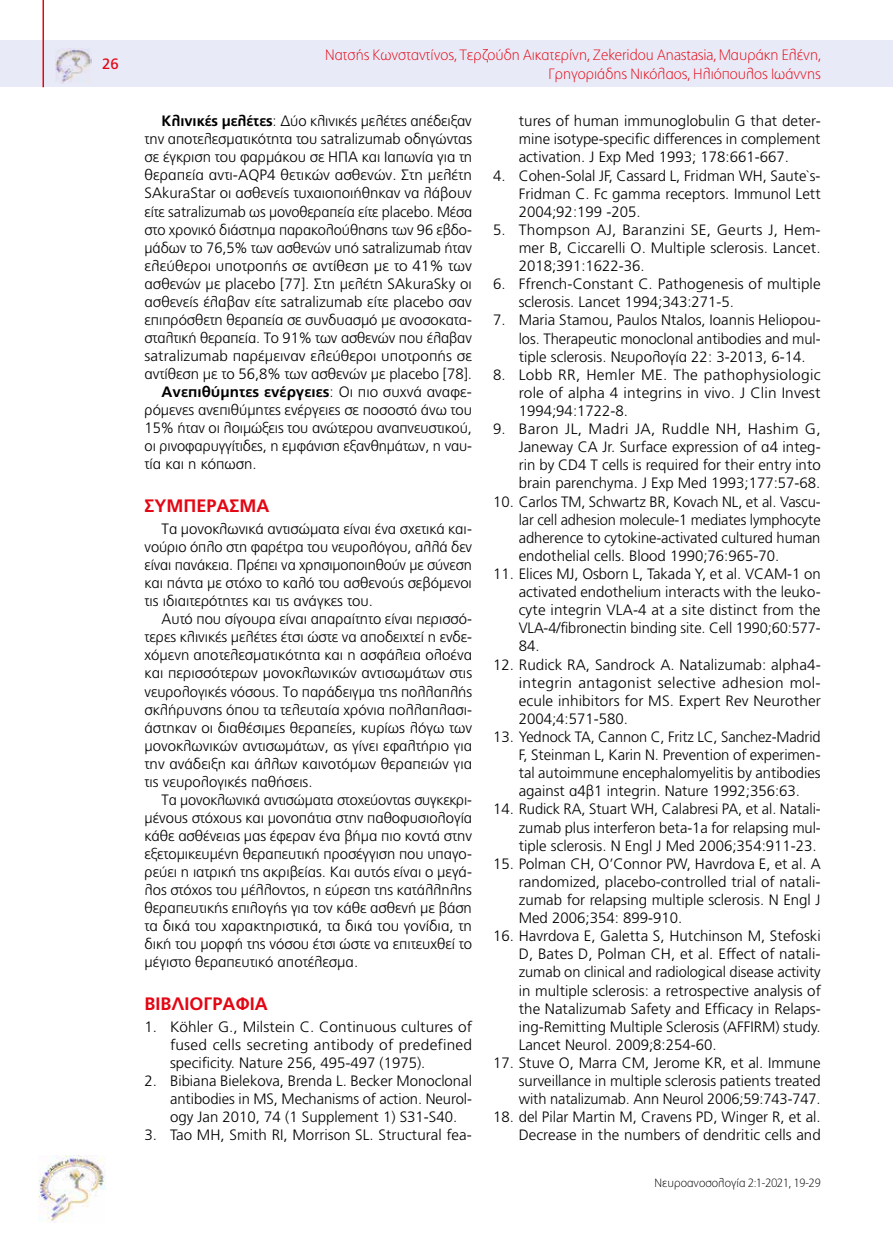
<style>
.page{position:relative;width:893px;height:1234px;background:#fff}
.page>*{position:absolute;margin:0;border:0;box-sizing:border-box;transform-origin:0 0}
.t1{font:700 18px "PF Catalog";color:#e30613}
.t2{font:300 15px/18.1px "PF Catalog";color:#000;text-align:justify}
.t3{font:100 15px/18px "PF Catalog";color:#e30613;text-align:right}
.t4{font:700 15px "PF Catalog";letter-spacing:.005em;color:#000}
.t5{font:15px "PF Catalog";color:#e30613}
.t6{font:100 12px "PF Catalog";color:#000}
.s1{font-weight:700}
.s2{font-weight:300}
</style>
<div class="page">
<div style="left:0;top:40px;width:893px;height:47px;background:#e9eaf7"></div>
<img style="left:55px;top:48px;width:36px;height:36px">
<hr style="left:43px;top:0;width:1px;height:87px;background:#e30613">
<img style="left:38px;top:1155px;width:67px;height:66px">
<p class="t5" style="left:102px;top:56px;width:18px">26</p>
<p class="t3" style="left:325px;top:47px;width:497px">Νατσής Κωνσταντίνος, Τερζούδη Αικατερίνη, Zekeridou Anastasia, Μαυράκη Ελένη,<br>Γρηγοριάδης Νικόλαος, Ηλιόπουλος Ιωάννης</p>
<p class="t2" style="left:162px;top:112px;width:312px"><span class="s1">Κλινικές μελέτες</span>: Δύο κλινικές μελέτες απέδειξαν</p>
<p class="t2" style="left:145px;top:130px;width:329px">την αποτελεσματικότητα του satralizumab οδηγώντας</p>
<p class="t2" style="left:145px;top:148px;width:329px">σε έγκριση του φαρμάκου σε ΗΠΑ και Ιαπωνία για τη</p>
<p class="t2" style="left:145px;top:166px;width:329px">θεραπεία αντι-AQP4 θετικών ασθενών. Στη μελέτη</p>
<p class="t2" style="left:145px;top:184px;width:329px">SAkuraStar οι ασθενείς τυχαιοποιήθηκαν να λάβουν</p>
<p class="t2" style="left:145px;top:202px;width:329px">είτε satralizumab ως μονοθεραπεία είτε placebo. Μέσα</p>
<p class="t2" style="left:145px;top:220px;width:329px">στο χρονικό διάστημα παρακολούθησης των 96 εβδο-</p>
<p class="t2" style="left:145px;top:238px;width:329px">μάδων το 76,5% των ασθενών υπό satralizumab ήταν</p>
<p class="t2" style="left:145px;top:256px;width:329px">ελεύθεροι υποτροπής σε αντίθεση με το 41% των</p>
<p class="t2" style="left:145px;top:274px;width:329px">ασθενών με placebo [77]. Στη μελέτη SAkuraSky οι</p>
<p class="t2" style="left:145px;top:293px;width:329px">ασθενείς έλαβαν είτε satralizumab είτε placebo σαν</p>
<p class="t2" style="left:145px;top:311px;width:329px">επιπρόσθετη θεραπεία σε συνδυασμό με ανοσοκατα-</p>
<p class="t2" style="left:145px;top:329px;width:329px">σταλτική θεραπεία. Το 91% των ασθενών που έλαβαν</p>
<p class="t2" style="left:145px;top:347px;width:329px">satralizumab παρέμειναν ελεύθεροι υποτροπής σε</p>
<p class="t2" style="left:145px;top:365px;width:329px">αντίθεση με το 56,8% των ασθενών με placebo [78].</p>
<p class="t4" style="left:162px;top:383px;width:312px">Ανεπιθύμητες ενέργειες<span class="s2">: Οι πιο συχνά αναφε-</span></p>
<p class="t2" style="left:145px;top:401px;width:329px">ρόμενες ανεπιθύμητες ενέργειες σε ποσοστό άνω του</p>
<p class="t2" style="left:145px;top:419px;width:329px">15% ήταν οι λοιμώξεις του ανώτερου αναπνευστικού,</p>
<p class="t2" style="left:145px;top:437px;width:329px">οι ρινοφαρυγγίτιδες, η εμφάνιση εξανθημάτων, η ναυ-</p>
<p class="t2" style="left:145px;top:455px;width:114px">τία και η κόπωση.</p>
<p class="t1" style="left:145px;top:494px;width:127px">ΣΥΜΠΕΡΑΣΜΑ</p>
<p class="t2" style="left:145px;top:520px;width:329px;text-indent:17px">Τα μονοκλωνικά αντισώματα είναι ένα σχετικά και&shy;νούριο όπλο στη φαρέτρα του νευρολόγου, αλλά δεν είναι πανάκεια. Πρέπει να χρησιμοποιηθούν με σύνεση και πάντα με στόχο το καλό του ασθενούς σεβόμενοι τις ιδιαιτερότητες και τις ανάγκες του.</p>
<p class="t2" style="left:145px;top:610px;width:329px;text-indent:17px">Αυτό που σίγουρα είναι απαραίτητο είναι περισσό&shy;τερες κλινικές μελέτες έτσι ώστε να αποδειχτεί η ενδε&shy;χόμενη αποτελεσματικότητα και η ασφάλεια ολοένα και περισσότερων μονοκλωνικών αντισωμάτων στις νευρολογικές νόσους. Το παράδειγμα της πολλαπλής σκλήρυνσης όπου τα τελευταία χρόνια πολλαπλασι&shy;άστηκαν οι διαθέσιμες θεραπείες, κυρίως λόγω των μονοκλωνικών αντισωμάτων, ας γίνει εφαλτήριο για την ανάδειξη και άλλων καινοτόμων θεραπειών για τις νευρολογικές παθήσεις.</p>
<p class="t2" style="left:145px;top:790px;width:329px;text-indent:17px">Τα μονοκλωνικά αντισώματα στοχεύοντας συγκεκρι&shy;μένους στόχους και μονοπάτια στην παθοφυσιολογία κάθε ασθένειας μας έφεραν ένα βήμα πιο κοντά στην εξετομικευμένη θεραπευτική προσέγγιση που υπαγο&shy;ρεύει η ιατρική της ακριβείας. Και αυτός είναι ο μεγά&shy;λος στόχος του μέλλοντος, η εύρεση της κατάλληλης θεραπευτικής επιλογής για τον κάθε ασθενή με βάση τα δικά του χαρακτηριστικά, τα δικά του γονίδια, τη δική του μορφή της νόσου έτσι ώστε να επιτευχθεί το μέγιστο θεραπευτικό αποτέλεσμα.</p>
<p class="t1" style="left:145px;top:992px;width:125px">ΒΙΒΛΙΟΓΡΑΦΙΑ</p>
<p class="t2" style="left:170px;top:1017px;width:303px;text-indent:-26px">1. Köhler G., Milstein C. Continuous cultures of fused cells secreting antibody of predefined specificity. Nature 256, 495-497 (1975).</p>
<p class="t2" style="left:170px;top:1071px;width:303px;text-indent:-26px">2. Bibiana Bielekova, Brenda L. Becker Monoclonal antibodies in MS, Mechanisms of action. Neurol&shy;ogy Jan 2010, 74 (1 Supplement 1) S31-S40.</p>
<p class="t2" style="left:145px;top:1125px;width:329px">3. Tao MH, Smith RI, Morrison SL. Structural fea-</p>
<p class="t2" style="left:519px;top:112px;width:303px">tures of human immunoglobulin G that deter&shy;mine isotype-specific differences in complement activation. J Exp Med 1993; 178:661-667.</p>
<p class="t2" style="left:519px;top:166px;width:303px;text-indent:-26px">4. Cohen-Solal JF, Cassard L, Fridman WH, Saute`s-Fridman C. Fc gamma receptors. Immunol Lett 2004;92:199 -205.</p>
<p class="t2" style="left:519px;top:221px;width:303px;text-indent:-26px">5. Thompson AJ, Baranzini SE, Geurts J, Hem&shy;mer B, Ciccarelli O. Multiple sclerosis. Lancet.<br>2018;391:1622-36.</p>
<p class="t2" style="left:519px;top:275px;width:303px;text-indent:-26px">6. Ffrench-Constant C. Pathogenesis of multiple sclerosis. Lancet 1994;343:271-5.</p>
<p class="t2" style="left:519px;top:311px;width:303px;text-indent:-26px">7. Maria Stamou, Paulos Ntalos, Ioannis Heliopou&shy;los. Therapeutic monoclonal antibodies and mul&shy;tiple sclerosis. Νευρολογία 22: 3-2013, 6-14.</p>
<p class="t2" style="left:519px;top:365px;width:303px;text-indent:-26px">8. Lobb RR, Hemler ME. The pathophysiologic role of alpha 4 integrins in vivo. J Clin Invest 1994;94:1722-8.</p>
<p class="t2" style="left:519px;top:420px;width:303px;text-indent:-26px">9. Baron JL, Madri JA, Ruddle NH, Hashim G, Janeway CA Jr. Surface expression of α4 integ&shy;rin by CD4 T cells is required for their entry into brain parenchyma. J Exp Med 1993;177:57-68.</p>
<p class="t2" style="left:519px;top:492px;width:303px;text-indent:-26px">10. Carlos TM, Schwartz BR, Kovach NL, et al. Vascu&shy;lar cell adhesion molecule-1 mediates lymphocyte adherence to cytokine-activated cultured human endothelial cells. Blood 1990;76:965-70.</p>
<p class="t2" style="left:519px;top:565px;width:304px;text-indent:-26px">11. Elices MJ, Osborn L, Takada Y, et al. VCAM-1 on activated endothelium interacts with the leuko&shy;cyte integrin VLA-4 at a site distinct from the VLA-4/fibronectin binding site. Cell 1990;60:577- 84.</p>
<p class="t2" style="left:519px;top:655px;width:304px;text-indent:-26px">12. Rudick RA, Sandrock A. Natalizumab: alpha4- integrin antagonist selective adhesion mol&shy;ecule inhibitors for MS. Expert Rev Neurother 2004;4:571-580.</p>
<p class="t2" style="left:519px;top:727px;width:303px;text-indent:-26px">13. Yednock TA, Cannon C, Fritz LC, Sanchez-Madrid F, Steinman L, Karin N. Prevention of experimen&shy;tal autoimmune encephalomyelitis by antibodies against α4β1 integrin. Nature 1992;356:63.</p>
<p class="t2" style="left:519px;top:800px;width:304px;text-indent:-26px">14. Rudick RA, Stuart WH, Calabresi PA, et al. Natali&shy;zumab plus interferon beta-1a for relapsing mul&shy;tiple sclerosis. N Engl J Med 2006;354:911-23.</p>
<p class="t2" style="left:519px;top:854px;width:303px;text-indent:-26px">15. Polman CH, O’Connor PW, Havrdova E, et al. A randomized, placebo-controlled trial of natali&shy;zumab for relapsing multiple sclerosis. N Engl J Med 2006;354: 899-910.</p>
<p class="t2" style="left:519px;top:926px;width:304px;text-indent:-26px">16. Havrdova E, Galetta S, Hutchinson M, Stefoski D, Bates D, Polman CH, et al. Effect of natali&shy;zumab on clinical and radiological disease activity in multiple sclerosis: a retrospective analysis of the Natalizumab Safety and Efficacy in Relaps&shy;ing-Remitting Multiple Sclerosis (AFFIRM) study.<br>Lancet Neurol. 2009;8:254-60.</p>
<p class="t2" style="left:519px;top:1053px;width:304px;text-indent:-26px">17. Stuve O, Marra CM, Jerome KR, et al. Immune surveillance in multiple sclerosis patients treated with natalizumab. Ann Neurol 2006;59:743-747.</p>
<p class="t2" style="left:493px;top:1107px;width:329px;text-align:right">18. del Pilar Martin M, Cravens PD, Winger R, et al.<br>Decrease in the numbers of dendritic cells and</p>
<p class="t6" style="left:655px;top:1175px;width:168px">Νευροανοσολογία 2:1-2021, 19-29</p>
</div>
